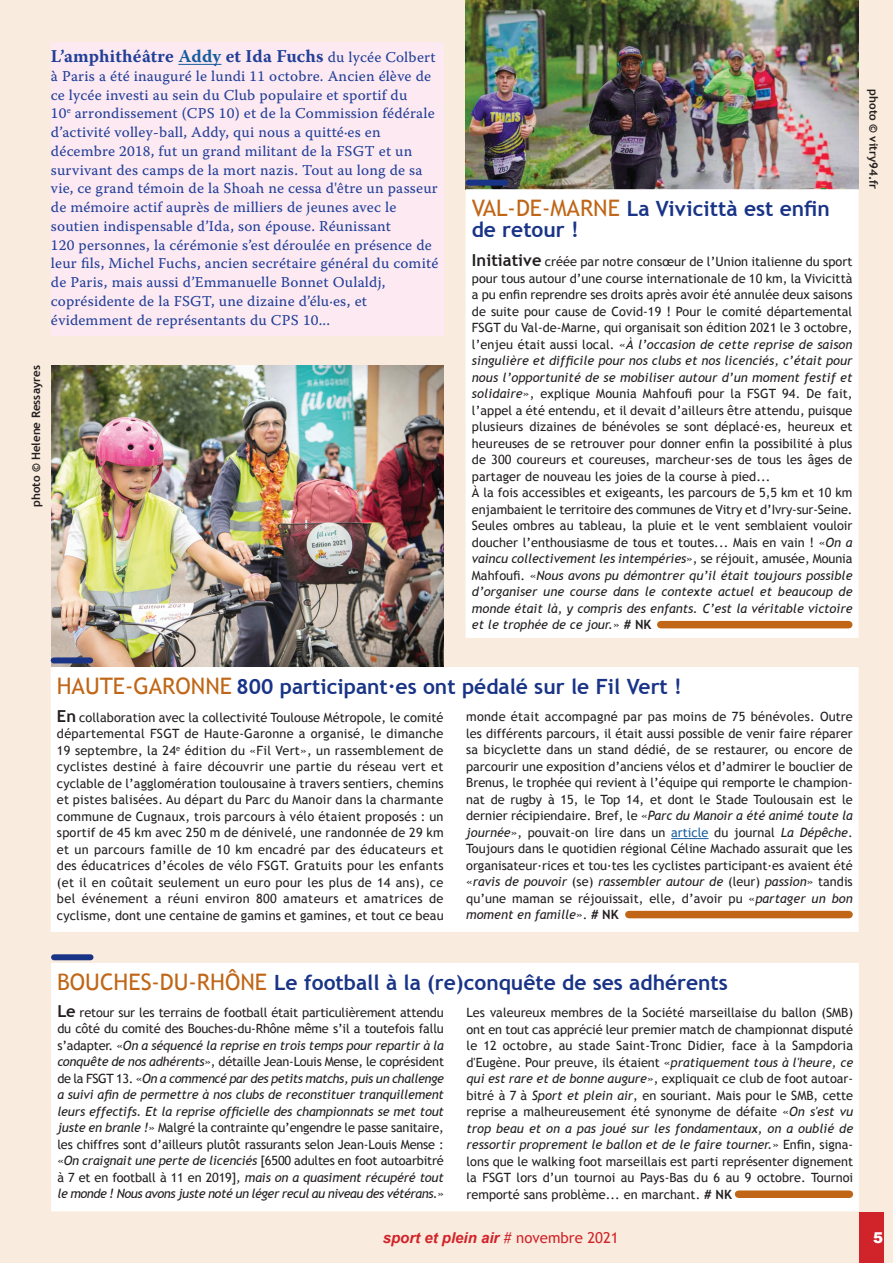
<style>
.page{position:relative;width:893px;height:1263px;background:#f9ebdd}
.page>*{position:absolute;margin:0;border:0;box-sizing:border-box;transform-origin:0 0}
.t1{font:700 21px/21px "Trebuchet MS";color:#193487}
.t2{font:700 18px "Warnock Pro";letter-spacing:.01em;color:#223f99}
.t3{font:15px/18.8px "Warnock Pro Capt";letter-spacing:.01em;color:#223f99}
.t4{font:italic 700 15px "Arial";color:#d1232a}
.t5{font:900 15px "Arial";color:#fff}
.t6{font:12.75px/16.5px "Trebuchet MS";letter-spacing:.005em;color:#231f20;text-align:justify}
.t7{font:italic 12.75px/16.5px "Trebuchet MS";letter-spacing:-.03em;color:#231f20;text-align:justify}
.t8{font:700 11.7px "Trebuchet MS";color:#231f20}
.s1{color:#175d9e}
.s2{font-family:"Warnock Pro Capt";font-weight:400;font-size:15px}
.s3{font-weight:400;font-size:22.8px;color:#c06616}
.s4{font-weight:700;font-size:16.5px}
.s5{font-style:italic}
.s6{font-weight:700}
.s7{font-weight:700;font-style:normal;font-size:16.5px}
.s8{font-style:normal}
.s9{font-family:"Trebuchet MS";font-weight:400;font-style:normal}
</style>
<div class="page">
<div style="left:859px;top:1212px;width:24px;height:51px;background:#d1232a"></div>
<img style="left:51px;top:365px;width:392px;height:302px">
<img style="left:465px;top:0;width:394px;height:189px">
<div style="left:469px;top:180px;width:36px;height:6px;background:#193487"></div>
<div style="left:469px;top:192px;width:387px;height:443px;background:#fff"></div>
<div style="left:466px;top:189px;width:393px;height:449px;border:6px solid #fff"></div>
<div style="left:661px;top:621px;width:188px;height:7px;background:#c06616"></div>
<div style="left:54px;top:657px;width:36px;height:6px;background:#193487"></div>
<div style="left:54px;top:670px;width:802px;height:259px;background:#fff"></div>
<div style="left:51px;top:667px;width:808px;height:265px;border:6px solid #fff"></div>
<hr style="left:671px;top:838px;width:37px;height:1px;background:#175d9e">
<div style="left:629px;top:911px;width:220px;height:7px;background:#c06616"></div>
<div style="left:54px;top:954px;width:37px;height:6px;background:#193487"></div>
<div style="left:54px;top:966px;width:802px;height:242px;background:#fff"></div>
<div style="left:51px;top:963px;width:808px;height:248px;border:6px solid #fff"></div>
<div style="left:738px;top:1190px;width:111px;height:8px;background:#c06616"></div>
<div style="left:51px;top:43px;width:393px;height:293px;background:#fce9f1"></div>
<hr style="left:178px;top:64px;width:43px;height:1px;background:#175d9e">
<h2 class="t2" style="left:51px;top:45px;width:386px">L’amphithéâtre <span class="s1">Addy</span> et Ida Fuchs <span class="s2">du lycée Colbert</span></h2>
<p class="t3" style="left:51px;top:66px;width:389px">à Paris a été inauguré le lundi 11 octobre. Ancien élève de ce lycée investi au sein du Club populaire et sportif du<br>10<sup>e</sup> arrondissement (CPS 10) et de la Commission fédérale d’activité volley-ball, Addy, qui nous a quitté·es en décembre 2018, fut un grand militant de la FSGT et un survivant des camps de la mort nazis. Tout au long de sa vie, ce grand témoin de la Shoah ne cessa d'être un passeur de mémoire actif auprès de milliers de jeunes avec le soutien indispensable d’Ida, son épouse. Réunissant<br>120 personnes, la cérémonie s’est déroulée en présence de leur fils, Michel Fuchs, ancien secrétaire général du comité de Paris, mais aussi d’Emmanuelle Bonnet Oulaldj, coprésidente de la FSGT, une dizaine d’élu·es, et évidemment de représentants du CPS 10...</p>
<p class="t8" style="left:29px;top:507px;width:143px;rotate:-90deg">photo © Helene Ressayres</p>
<h1 class="t1" style="left:472px;top:198px;width:359px"><span class="s3">VAL-DE-MARNE</span> La Vivicittà est enfin de retour !</h1>
<p class="t6" style="left:472px;top:254px;width:382px;text-align:left"><span class="s4">Initiative</span> créée par notre consœur de l’Union italienne du sport pour tous autour d’une course internationale de 10 km, la Vivicittà a pu enfin reprendre ses droits après avoir été annulée deux saisons de suite pour cause de Covid-19 ! Pour le comité départemental FSGT du Val-de-Marne, qui organisait son édition 2021 le 3 octobre, l’enjeu était aussi local. «<span class="s5">À l’occasion de cette reprise de saison singulière et difficile pour nos clubs et nos licenciés, c’était pour nous l’opportunité de se mobiliser autour d’un moment festif et solidaire</span>», explique Mounia Mahfoufi pour la FSGT 94. De fait, l’appel a été entendu, et il devait d’ailleurs être attendu, puisque plusieurs dizaines de bénévoles se sont déplacé·es, heureux et heureuses de se retrouver pour donner enfin la possibilité à plus de 300 coureurs et coureuses, marcheur·ses de tous les âges de partager de nouveau les joies de la course à pied...<br>À la fois accessibles et exigeants, les parcours de 5,5 km et 10 km enjambaient le territoire des communes de Vitry et d’Ivry-sur-Seine.<br>Seules ombres au tableau, la pluie et le vent semblaient vouloir doucher l’enthousiasme de tous et toutes... Mais en vain ! «<span class="s5">On a vaincu collectivement les intempéries</span>», se réjouit, amusée, Mounia Mahfoufi. «<span class="s5">Nous avons pu démontrer qu’il était toujours possible d’organiser une course dans le contexte actuel et beaucoup de monde était là, y compris des enfants. C’est la véritable victoire et le trophée de ce jour.</span>» <span class="s6"># NK</span></p>
<p class="t8" style="left:881px;top:89px;width:101px;rotate:90deg">photo © vitry94.fr</p>
<h1 class="t1" style="left:57px;top:676px;width:627px"><span class="s3">HAUTE-GARONNE</span> 800 participant·es ont pédalé sur le Fil Vert !</h1>
<p class="t6" style="left:57px;top:709px;width:388px"><span class="s4">En</span> collaboration avec la collectivité Toulouse Métropole, le comité départemental FSGT de Haute-Garonne a organisé, le dimanche 19 septembre, la 24<sup>e</sup> édition du «Fil Vert», un rassemblement de cyclistes destiné à faire découvrir une partie du réseau vert et cyclable de l’agglomération toulousaine à travers sentiers, chemins et pistes balisées. Au départ du Parc du Manoir dans la charmante commune de Cugnaux, trois parcours à vélo étaient proposés : un sportif de 45 km avec 250 m de dénivelé, une randonnée de 29 km et un parcours famille de 10 km encadré par des éducateurs et des éducatrices d’écoles de vélo FSGT. Gratuits pour les enfants (et il en coûtait seulement un euro pour les plus de 14 ans), ce bel événement a réuni environ 800 amateurs et amatrices de cyclisme, dont une centaine de gamins et gamines, et tout ce beau</p>
<p class="t6" style="left:466px;top:709px;width:388px">monde était accompagné par pas moins de 75 bénévoles. Outre les différents parcours, il était aussi possible de venir faire réparer sa bicyclette dans un stand dédié, de se restaurer, ou encore de parcourir une exposition d’anciens vélos et d’admirer le bouclier de Brenus, le trophée qui revient à l’équipe qui remporte le champion&shy;nat de rugby à 15, le Top 14, et dont le Stade Toulousain est le dernier récipiendaire. Bref, le «<span class="s5">Parc du Manoir a été animé toute la journée</span>», pouvait-on lire dans un <span class="s1">article</span> du journal <span class="s5">La Dépêche</span>.<br>Toujours dans le quotidien régional Céline Machado assurait que les organisateur·rices et tou·tes les cyclistes participant·es avaient été «<span class="s5">ravis de pouvoir</span> (se) <span class="s5">rassembler autour de</span> (leur) <span class="s5">passion</span>» tandis qu’une maman se réjouissait, elle, d’avoir pu «<span class="s5">partager un bon moment en famille</span>». <span class="s6"># NK</span></p>
<h1 class="t1" style="left:57px;top:972px;width:672px"><span class="s3">BOUCHES-DU-RHÔNE</span> Le football à la (re)conquête de ses adhérents</h1>
<p class="t7" style="left:57px;top:1004px;width:388px"><span class="s7">Le</span> <span class="s8">retour sur les terrains de football était particulièrement attendu du côté du comité des Bouches-du-Rhône même s’il a toutefois fallu s’adapter. «</span>On a séquencé la reprise en trois temps pour repartir à la conquête de nos adhérents<span class="s8">», détaille Jean-Louis Mense, le coprésident de la FSGT 13. «</span>On a commencé par des petits matchs, puis un challenge a suivi afin de permettre à nos clubs de reconstituer tranquillement leurs effectifs. Et la reprise officielle des championnats se met tout juste en branle !<span class="s8">» Malgré la contrainte qu’engendre le passe sanitaire, les chiffres sont d’ailleurs plutôt rassurants selon Jean-Louis Mense : «</span>On craignait une perte de licenciés <span class="s8">[6500 adultes en foot autoarbitré à 7 et en football à 11 en 2019]</span>, mais on a quasiment récupéré tout le monde ! Nous avons juste noté un léger recul au niveau des vétérans.<span class="s8">»</span></p>
<p class="t6" style="left:466px;top:1004px;width:388px">Les valeureux membres de la Société marseillaise du ballon (SMB) ont en tout cas apprécié leur premier match de championnat disputé le 12 octobre, au stade Saint-Tronc Didier, face à la Sampdoria d'Eugène. Pour preuve, ils étaient «<span class="s5">pratiquement tous à l'heure, ce qui est rare et de bonne augure</span>», expliquait ce club de foot autoar&shy;bitré à 7 à <span class="s5">Sport et plein air</span>, en souriant. Mais pour le SMB, cette reprise a malheureusement été synonyme de défaite «<span class="s5">On s'est vu trop beau et on a pas joué sur les fondamentaux, on a oublié de ressortir proprement le ballon et de le faire tourner.</span>» Enfin, signa&shy;lons que le walking foot marseillais est parti représenter dignement la FSGT lors d’un tournoi au Pays-Bas du 6 au 9 octobre. Tournoi remporté sans problème... en marchant. <span class="s6"># NK</span></p>
<p class="t4" style="left:383px;top:1228px;width:238px">sport et plein air <span class="s9"># novembre 2021</span></p>
<p class="t5" style="left:873px;top:1227px;width:12px">5</p>
</div>
